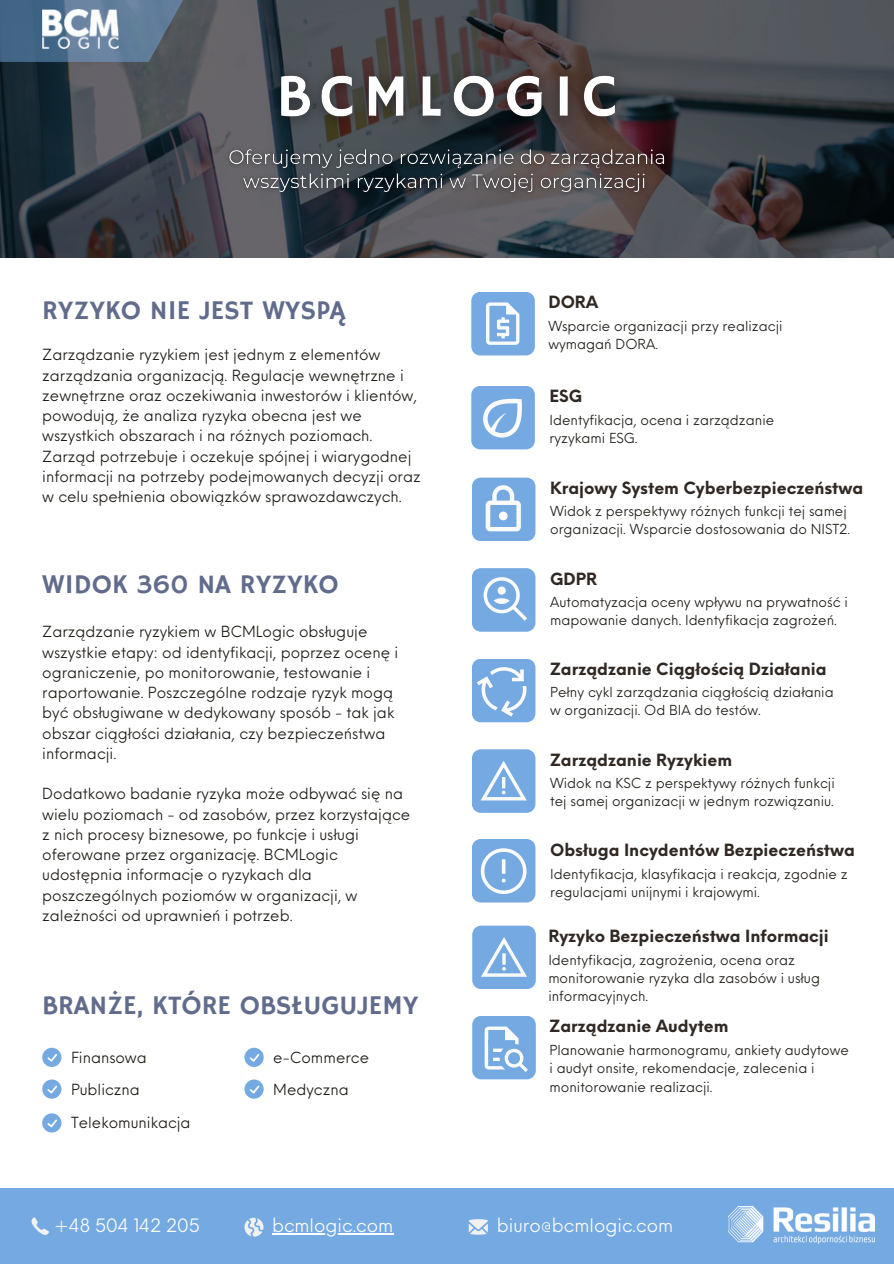
<style>
.page{position:relative;width:894px;height:1264px;background:#fff}
.page>*{position:absolute;margin:0;border:0;box-sizing:border-box;transform-origin:0 0}
.t1{font:27px "Hammersmith One";color:#616c8d}
.t2{font:18px "Neue Einstellung";color:#fff}
.t3{font:700 16.5px "Neue Einstellung";color:#302823}
.t4{font:15px/20.2px "Neue Einstellung";color:#1d1a14}
.t5{font:13.5px/18px "Neue Einstellung";color:#1d1a14}
</style>
<div class="page">
<svg style="left:0;top:0;width:893px;height:257px;background:#40444a"></svg>
<svg style="left:0;top:0;width:228px;height:62px;background:#556a80"></svg>
<img style="left:43px;top:9px;width:75px;height:40px">
<div style="left:0;top:1187px;width:893px;height:76px;background:#74a9e1"></div>
<svg style="left:468px;top:1219px;width:19px;height:15px"></svg>
<svg style="left:244px;top:1217px;width:19px;height:19px"></svg>
<svg style="left:31px;top:1217px;width:18px;height:18px"></svg>
<svg style="left:42px;top:1047px;width:19px;height:19px"></svg>
<svg style="left:244px;top:1047px;width:19px;height:19px"></svg>
<svg style="left:42px;top:1079px;width:19px;height:19px"></svg>
<svg style="left:244px;top:1079px;width:19px;height:19px"></svg>
<svg style="left:42px;top:1113px;width:19px;height:19px"></svg>
<svg style="left:471px;top:292px;width:63px;height:63px;background:#8bb7e5"></svg>
<svg style="left:471px;top:386px;width:63px;height:63px;background:#89b6e5"></svg>
<svg style="left:472px;top:659px;width:63px;height:63px;background:#88b5e4"></svg>
<svg style="left:472px;top:839px;width:63px;height:63px;background:#88b5e4"></svg>
<svg style="left:472px;top:568px;width:63px;height:63px;background:#88b5e4"></svg>
<svg style="left:472px;top:749px;width:63px;height:63px;background:#86b3e4"></svg>
<svg style="left:472px;top:477px;width:63px;height:64px"></svg>
<svg style="left:472px;top:1016px;width:63px;height:63px;background:#8bb7e5"></svg>
<svg style="left:472px;top:925px;width:63px;height:64px;background:#87b4e4"></svg>
<img style="left:728px;top:1206px;width:146px;height:37px">
<img style="left:260px;top:56px;width:378px;height:85px">
<hr style="left:272px;top:1233px;width:121px;height:1px;background:#fff">
<img style="left:219px;top:141px;width:453px;height:61px">
<h2 class="t1" style="left:42px;top:294px;width:305px">RYZYKO NIE JEST WYSPĄ</h2>
<p class="t4" style="left:42px;top:343px;width:380px">Zarządzanie ryzykiem jest jednym z elementów zarządzania organizacją. Regulacje wewnętrzne i zewnętrzne oraz oczekiwania inwestorów i klientów, powodują, że analiza ryzyka obecna jest we wszystkich obszarach i na różnych poziomach.<br>Zarząd potrzebuje i oczekuje spójnej i wiarygodnej informacji na potrzeby podejmowanych decyzji oraz w celu spełnienia obowiązków sprawozdawczych.</p>
<h6 class="t1" style="left:42px;top:568px;width:298px">WIDOK 360 NA RYZYKO</h6>
<p class="t4" style="left:42px;top:620px;width:357px">Zarządzanie ryzykiem w BCMLogic obsługuje wszystkie etapy: od identyfikacji, poprzez ocenę i ograniczenie, po monitorowanie, testowanie i raportowanie. Poszczególne rodzaje ryzyk mogą być obsługiwane w dedykowany sposób - tak jak obszar ciągłości działania, czy bezpieczeństwa informacji.</p>
<p class="t4" style="left:42px;top:782px;width:369px">Dodatkowo badanie ryzyka może odbywać się na wielu poziomach - od zasobów, przez korzystające z nich procesy biznesowe, po funkcje i usługi oferowane przez organizację. BCMLogic udostępnia informacje o ryzykach dla poszczególnych poziomów w organizacji, w zależności od uprawnień i potrzeb.</p>
<h6 class="t1" style="left:42px;top:990px;width:377px">BRANŻE, KTÓRE OBSŁUGUJEMY</h6>
<h2 class="t4" style="left:71px;top:1039px;width:77px;line-height:32.7px">Finansowa<br>Publiczna</h2>
<p class="t4" style="left:71px;top:1110px;width:121px">Telekomunikacja</p>
<p class="t4" style="left:273px;top:1039px;width:97px;line-height:32.7px">e-Commerce<br>Medyczna</p>
<p class="t3" style="left:548px;top:287px;width:52px">DORA</p>
<p class="t5" style="left:548px;top:316px;width:235px">Wsparcie organizacji przy realizacji wymagań DORA.</p>
<p class="t3" style="left:549px;top:381px;width:34px">ESG</p>
<p class="t5" style="left:549px;top:410px;width:226px">Identyfikacja, ocena i zarządzanie ryzykami ESG.</p>
<p class="t3" style="left:550px;top:473px;width:314px">Krajowy System Cyberbezpieczeństwa</p>
<p class="t5" style="left:550px;top:500px;width:301px">Widok z perspektywy różnych funkcji tej samej organizacji. Wsparcie dostosowania do NIST2.</p>
<h6 class="t3" style="left:550px;top:564px;width:48px">GDPR</h6>
<h6 class="t5" style="left:550px;top:591px;width:299px">Automatyzacja oceny wpływu na prywatność i mapowanie danych. Identyfikacja zagrożeń.</h6>
<p class="t3" style="left:550px;top:654px;width:278px">Zarządzanie Ciągłością Działania</p>
<p class="t5" style="left:550px;top:682px;width:285px">Pełny cykl zarządzania ciągłością działania w organizacji. Od BIA do testów.</p>
<p class="t3" style="left:550px;top:745px;width:183px">Zarządzanie Ryzykiem</p>
<p class="t5" style="left:550px;top:773px;width:286px">Widok na KSC z perspektywy różnych funkcji tej samej organizacji w jednym rozwiązaniu.</p>
<p class="t3" style="left:550px;top:834px;width:306px">Obsługa Incydentów Bezpieczeństwa</p>
<p class="t5" style="left:550px;top:863px;width:299px">Identyfikacja, klasyfikacja i reakcja, zgodnie z regulacjami unijnymi i krajowymi.</p>
<p class="t3" style="left:548px;top:921px;width:282px">Ryzyko Bezpieczeństwa Informacji</p>
<p class="t5" style="left:548px;top:949px;width:273px">Identyfikacja, zagrożenia, ocena oraz monitorowanie ryzyka dla zasobów i usług informacyjnych.</p>
<p class="t3" style="left:549px;top:1011px;width:180px">Zarządzanie Audytem</p>
<p class="t5" style="left:549px;top:1040px;width:301px">Planowanie harmonogramu, ankiety audytowe i audyt onsite, rekomendacje, zalecenia i monitorowanie realizacji.</p>
<h6 class="t2" style="left:54px;top:1209px;width:147px">+48 504 142 205</h6>
<p class="t2" style="left:272px;top:1209px;width:123px">bcmlogic.com</p>
<p class="t2" style="left:496px;top:1209px;width:178px">biuro@bcmlogic.com</p>
</div>
